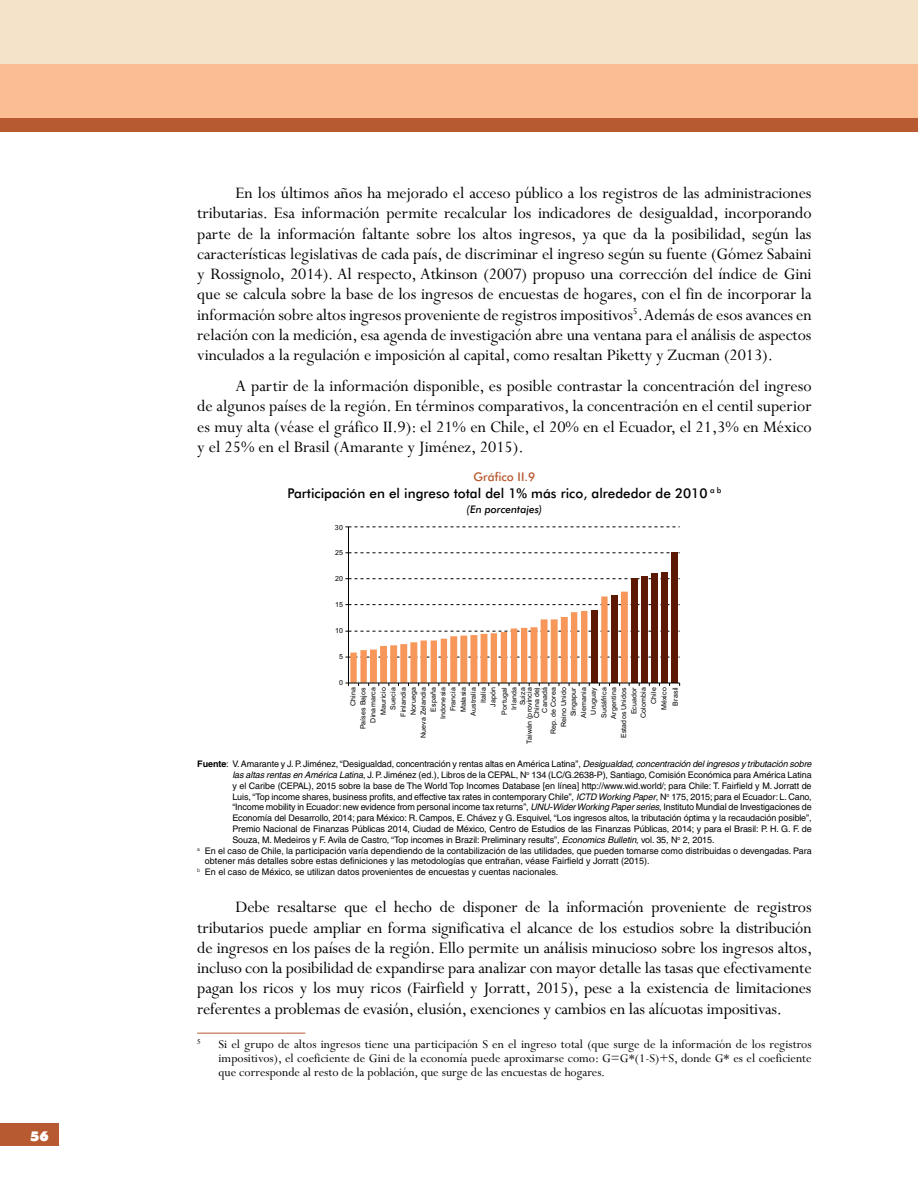
<style>
.page{position:relative;width:918px;height:1188px;background:#fff}
.page>*{position:absolute;margin:0;border:0;box-sizing:border-box;transform-origin:0 0}
.t1{font:18px/20.2px "Perpetua";letter-spacing:-.005em;color:#000;text-align:justify}
.t2{font:13.5px/14.2px "Perpetua";color:#000;text-align:justify}
.t3{font:500 13.5px "Futura BT";color:#000}
.t4{font:900 13.5px "Futura BT";color:#fff}
.t5{font:500 12px "Futura BT";color:#b85a31}
.t6{font:italic 500 10.5px "Futura BT";color:#000}
.t7{font:9px "Helvetica";letter-spacing:-.01em;color:#000}
.t8{font:7.05px/10.1px "Arial MT2";letter-spacing:.02em;color:#000;text-align:right}
.t9{font:7.05px "Times";color:#000}
.s1{font-weight:700}
.s2{font-style:italic}
</style>
<div class="page">
<div style="left:0;top:1123px;width:58px;height:23px;background:#b85a31"></div>
<div style="left:0;top:64px;width:918px;height:54px;background:#fbbe93"></div>
<div style="left:0;top:0;width:918px;height:64px;background:#f4e2c9"></div>
<div style="left:0;top:118px;width:918px;height:13px;background:#b85a31"></div>
<div style="left:631px;top:579px;width:7px;height:104px;background:#5c1803"></div>
<div style="left:641px;top:577px;width:7px;height:106px;background:#5c1803"></div>
<div style="left:651px;top:574px;width:7px;height:109px;background:#5c1803"></div>
<div style="left:661px;top:572px;width:7px;height:111px;background:#5c1803"></div>
<div style="left:671px;top:553px;width:7px;height:130px;background:#5c1803"></div>
<hr style="left:348px;top:527px;width:1px;height:156px;background:#000">
<svg style="left:345px;top:526px;width:335px;height:2px"></svg>
<svg style="left:345px;top:552px;width:335px;height:2px"></svg>
<svg style="left:345px;top:578px;width:335px;height:1px"></svg>
<svg style="left:345px;top:592px;width:335px;height:94px"></svg>
<hr style="left:197px;top:1033px;width:108px;height:1px;background:#b85a31">
<p class="t4" style="left:30px;top:1128px;width:20px">56</p>
<p class="t1" style="left:197px;top:183px;width:616px;text-indent:38px">En los últimos años ha mejorado el acceso público a los registros de las administraciones tributarias. Esa información permite recalcular los indicadores de desigualdad, incorporando parte de la información faltante sobre los altos ingresos, ya que da la posibilidad, según las características legislativas de cada país, de discriminar el ingreso según su fuente (Gómez Sabaini y Rossignolo, 2014). Al respecto, Atkinson (2007) propuso una corrección del índice de Gini que se calcula sobre la base de los ingresos de encuestas de hogares, con el fin de incorporar la información sobre altos ingresos proveniente de registros impositivos<sup>5</sup>. Además de esos avances en relación con la medición, esa agenda de investigación abre una ventana para el análisis de aspectos vinculados a la regulación e imposición al capital, como resaltan Piketty y Zucman (2013).</p>
<p class="t1" style="left:197px;top:375px;width:616px;text-indent:38px">A partir de la información disponible, es posible contrastar la concentración del ingreso de algunos países de la región. En términos comparativos, la concentración en el centil superior es muy alta (véase el gráfico II.9): el 21% en Chile, el 20% en el Ecuador, el 21,3% en México y el 25% en el Brasil (Amarante y Jiménez, 2015).</p>
<p class="t5" style="left:474px;top:470px;width:63px">Gráfico II.9</p>
<p class="t3" style="left:287px;top:485px;width:436px">Participación en el ingreso total del 1% más rico, alrededor de 2010 <sup>a</sup> <sup>b</sup></p>
<p class="t6" style="left:467px;top:503px;width:77px">(En porcentajes)</p>
<p class="t8" style="left:335px;top:522px;width:10px">30</p>
<p class="t8" style="left:335px;top:548px;width:9px">25</p>
<p class="t8" style="left:335px;top:574px;width:10px">20</p>
<p class="t8" style="left:335px;top:600px;width:9px">15</p>
<p class="t8" style="left:335px;top:626px;width:9px">10</p>
<p class="t8" style="left:339px;top:652px;width:5px">5</p>
<p class="t8" style="left:339px;top:678px;width:5px">0</p>
<p class="t8" style="left:348px;top:738px;width:52px;rotate:-90deg">China<br>Países Bajos<br>Dinamarca<br>Mauricio<br>Suecia<br>Finlandia<br>Noruega<br>Nueva Zelandia<br>España<br>Indonesia<br>Francia<br>Malasia<br>Australia<br>Italia<br>Japón</p>
<p class="t8" style="left:499px;top:715px;width:29px;rotate:-90deg">Portugal<br>Irlanda</p>
<p class="t8" style="left:519px;top:744px;width:58px;line-height:6.6px;rotate:-90deg">Suiza<br>Taiwán (provincia</p>
<p class="t8" style="left:533px;top:734px;width:48px;line-height:8.2px;rotate:-90deg">China de)<br>Canadá<br>Rep. de Corea</p>
<p class="t8" style="left:559px;top:727px;width:41px;line-height:9.4px;rotate:-90deg">Reino Unido<br>Singapur</p>
<p class="t8" style="left:579px;top:718px;width:32px;text-align:center;rotate:-90deg">Alemania<br>Uruguay</p>
<p class="t8" style="left:599px;top:738px;width:53px;rotate:-90deg">Sudáfrica<br>Argentina<br>Estados Unidos<br>Ecuador<br>Colombia<br>Chile<br>México<br>Brasil</p>
<p class="t7" style="left:197px;top:759px;width:616px"><span class="s1">Fuente</span>: V. Amarante y J. P. Jiménez, “Desigualdad, concentración y rentas altas en América Latina”, <span class="s2">Desigualdad, concentración del ingresos y tributación sobre</span></p>
<p class="t7" style="left:232px;top:770px;width:581px"><span class="s2">las altas rentas en América Latina</span>, J. P. Jiménez (ed.), Libros de la CEPAL, N<sup>o</sup> 134 (LC/G.2638-P), Santiago, Comisión Económica para América Latina</p>
<p class="t7" style="left:232px;top:780px;width:581px">y el Caribe (CEPAL), 2015 sobre la base de The World Top Incomes Database [en línea] http://www.wid.world/; para Chile: T. Fairfield y M. Jorratt de</p>
<p class="t7" style="left:232px;top:791px;width:581px">Luis, “Top income shares, business profits, and effective tax rates in contemporary Chile”, <span class="s2">ICTD Working Paper</span>, N<sup>o</sup> 175, 2015; para el Ecuador: L. Cano,</p>
<p class="t7" style="left:232px;top:802px;width:581px">“Income mobility in Ecuador: new evidence from personal income tax returns”, <span class="s2">UNU-Wider Working Paper series</span>, Instituto Mundial de Investigaciones de</p>
<p class="t7" style="left:232px;top:813px;width:581px">Economía del Desarrollo, 2014; para México: R. Campos, E. Chávez y G. Esquivel, “Los ingresos altos, la tributación óptima y la recaudación posible”,</p>
<p class="t7" style="left:232px;top:824px;width:581px">Premio Nacional de Finanzas Públicas 2014, Ciudad de México, Centro de Estudios de las Finanzas Públicas, 2014; y para el Brasil: P. H. G. F. de</p>
<p class="t7" style="left:232px;top:834px;width:484px">Souza, M. Medeiros y F. Avila de Castro, “Top incomes in Brazil: Preliminary results”, <span class="s2">Economics Bulletin</span>, vol. 35, N<sup>o</sup> 2, 2015.</p>
<p class="t7" style="left:197px;top:845px;width:616px"><sup>a</sup> En el caso de Chile, la participación varía dependiendo de la contabilización de las utilidades, que pueden tomarse como distribuidas o devengadas. Para</p>
<p class="t7" style="left:205px;top:856px;width:446px">obtener más detalles sobre estas definiciones y las metodologías que entrañan, véase Fairfield y Jorratt (2015).</p>
<p class="t7" style="left:197px;top:867px;width:362px"><sup>b</sup> En el caso de México, se utilizan datos provenientes de encuestas y cuentas nacionales.</p>
<p class="t1" style="left:197px;top:897px;width:617px;text-indent:38px">Debe resaltarse que el hecho de disponer de la información proveniente de registros tributarios puede ampliar en forma significativa el alcance de los estudios sobre la distribución de ingresos en los países de la región. Ello permite un análisis minucioso sobre los ingresos altos, incluso con la posibilidad de expandirse para analizar con mayor detalle las tasas que efectivamente pagan los ricos y los muy ricos (Fairfield y Jorratt, 2015), pese a la existencia de limitaciones referentes a problemas de evasión, elusión, exenciones y cambios en las alícuotas impositivas.</p>
<p class="t9" style="left:197px;top:1037px;width:5px">5</p>
<p class="t2" style="left:219px;top:1036px;width:595px">Si el grupo de altos ingresos tiene una participación S en el ingreso total (que surge de la información de los registros impositivos), el coeficiente de Gini de la economía puede aproximarse como: G=G*(1-S)+S, donde G* es el coeficiente que corresponde al resto de la población, que surge de las encuestas de hogares.</p>
</div>
